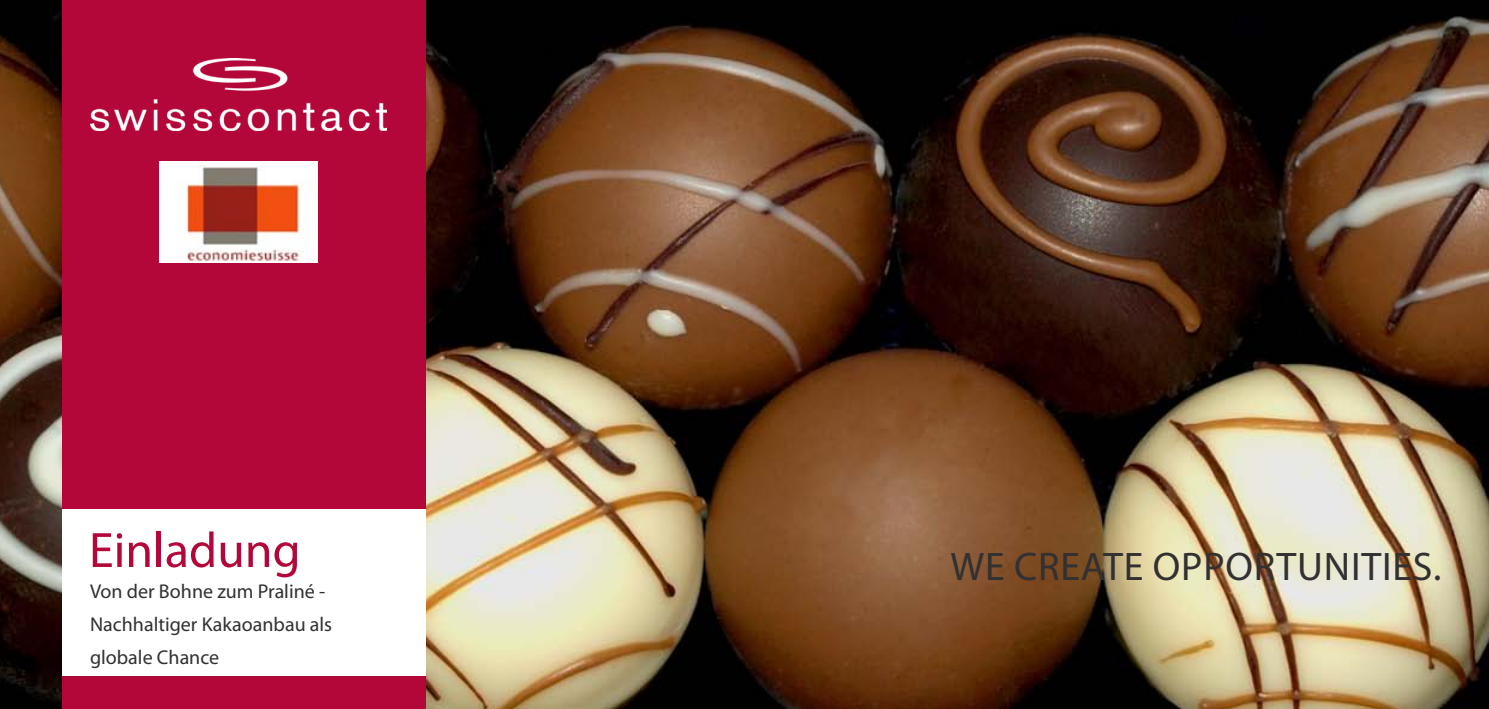
<style>
.page{position:relative;width:1489px;height:709px;background:#fff}
.page>*{position:absolute;margin:0;border:0;box-sizing:border-box;transform-origin:0 0}
.Title__Invitation__d{font:50px "Myriad Pro";color:#b30739}
.Claim_grey{font:40px "Myriad Pro";letter-spacing:.02em;color:#323031}
.Theme{font:20px "Myriad Pro";color:#323031}
</style>
<div class="page">
<img style="left:0;top:0;width:1488px;height:709px">
<div style="left:62px;top:0;width:363px;height:709px;background:#b30739"></div>
<div style="left:62px;top:508px;width:363px;height:167px;background:#fff"></div>
<img style="left:159px;top:162px;width:158px;height:100px">
<img style="left:90px;top:58px;width:296px;height:73px">
<p class="Title__Invitation__d" style="left:89px;top:519px;width:213px">Einladung</p>
<p class="Theme" style="left:90px;top:579px;width:237px">Von der Bohne zum Praliné -</p>
<p class="Theme" style="left:90px;top:612px;width:244px">Nachhaltiger Kakaoanbau als</p>
<p class="Theme" style="left:90px;top:644px;width:131px">globale Chance</p>
<p class="Claim_grey" style="left:950px;top:542px;width:492px">WE CREATE OPPORTUNITIES.</p>
</div>
